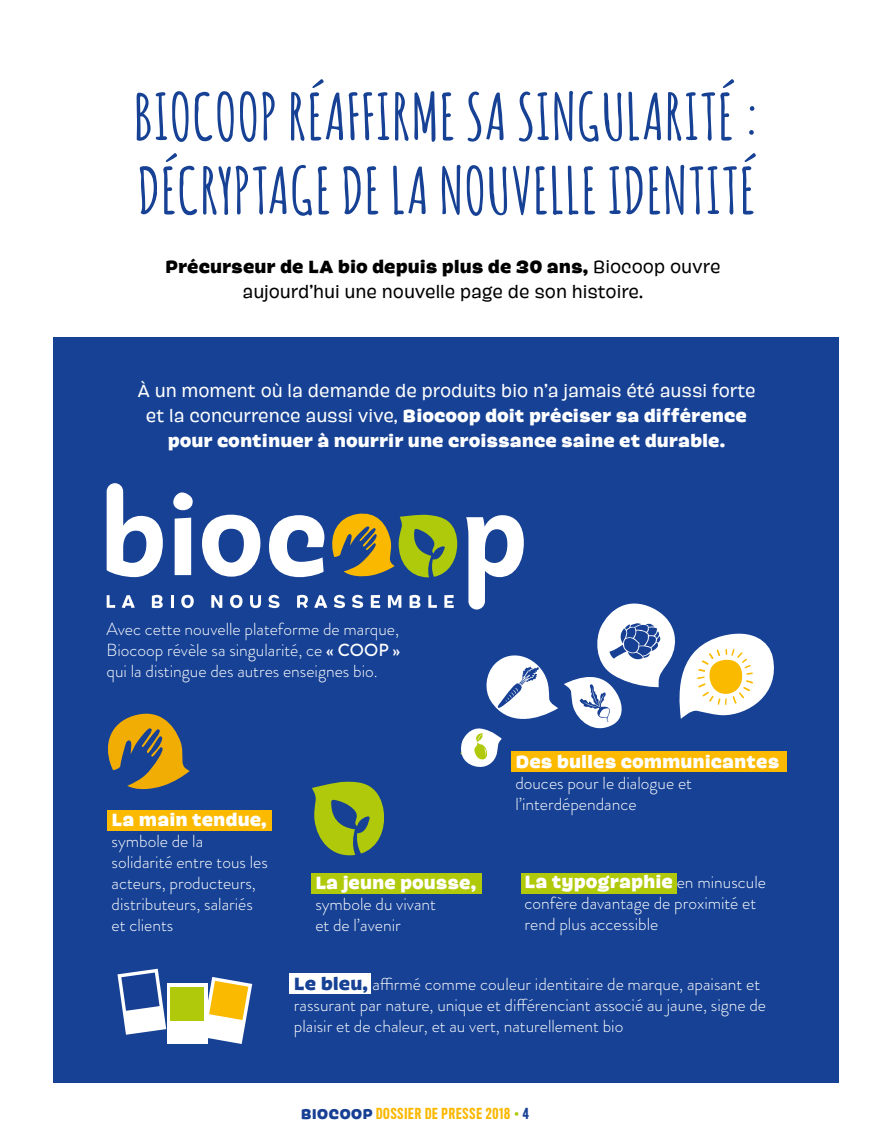
<style>
.page{position:relative;width:893px;height:1141px;background:#fff}
.page>*{position:absolute;margin:0;border:0;box-sizing:border-box;transform-origin:0 0}
.t1{font:700 63.35px/74px "Amatic";letter-spacing:.04em;color:#164194}
.t2{font:300 17.5px/21px "Brandon Grotesque";color:#fff}
.t3{font:17.5px/25.2px "Pancho";color:#fff;text-align:center}
.t4{font:17.5px/25.2px "Pancho";color:#000;text-align:center}
.t5{font:700 17.5px "Pancho";color:#fff}
.t6{font:500 14px "Titling Gothic FB Comp";letter-spacing:.06em;color:#fbb800}
.s1{font-weight:700}
.s2{font-weight:500}
.s3{font-family:"Brandon Grotesque";font-weight:300}
.s4{font-family:"Pancho";font-weight:700;color:#164194}
.s5{font-family:"Pancho";font-weight:700;color:#174094}
.s6{color:#afca0b}
.s7{color:#174094}
</style>
<div class="page">
<div style="left:53px;top:337px;width:785px;height:746px;background:#164194"></div>
<div style="left:107px;top:810px;width:165px;height:21px;background:#fbba00"></div>
<div style="left:312px;top:873px;width:170px;height:21px;background:#b0c90a"></div>
<div style="left:521px;top:873px;width:155px;height:21px;background:#b0c90a"></div>
<div style="left:289px;top:974px;width:82px;height:20px;background:#fff"></div>
<div style="left:512px;top:751px;width:275px;height:21px;background:#fbba00"></div>
<svg style="left:108px;top:713px;width:82px;height:77px"></svg>
<svg style="left:312px;top:782px;width:72px;height:74px"></svg>
<svg style="left:460px;top:655px;width:98px;height:114px"></svg>
<svg style="left:564px;top:603px;width:210px;height:126px"></svg>
<svg style="left:117px;top:969px;width:49px;height:66px"></svg>
<div style="left:167px;top:983px;width:41px;height:61px;background:#fff"></div>
<div style="left:170px;top:987px;width:34px;height:34px;background:#b0c90a"></div>
<svg style="left:208px;top:977px;width:44px;height:67px"></svg>
<svg style="left:107px;top:595px;width:8px;height:13px"></svg>
<svg style="left:122px;top:595px;width:13px;height:13px"></svg>
<svg style="left:152px;top:595px;width:11px;height:13px"></svg>
<svg style="left:171px;top:595px;width:3px;height:13px"></svg>
<svg style="left:181px;top:595px;width:13px;height:13px"></svg>
<svg style="left:211px;top:595px;width:11px;height:13px"></svg>
<svg style="left:230px;top:595px;width:13px;height:13px"></svg>
<svg style="left:250px;top:595px;width:11px;height:13px"></svg>
<svg style="left:269px;top:595px;width:11px;height:13px"></svg>
<svg style="left:297px;top:595px;width:11px;height:13px"></svg>
<svg style="left:314px;top:595px;width:13px;height:13px"></svg>
<svg style="left:334px;top:595px;width:11px;height:13px"></svg>
<svg style="left:352px;top:595px;width:11px;height:13px"></svg>
<svg style="left:371px;top:595px;width:9px;height:13px"></svg>
<svg style="left:388px;top:595px;width:13px;height:13px"></svg>
<svg style="left:410px;top:595px;width:10px;height:13px"></svg>
<svg style="left:428px;top:595px;width:9px;height:13px"></svg>
<svg style="left:444px;top:595px;width:10px;height:13px"></svg>
<svg style="left:269px;top:515px;width:55px;height:62px"></svg>
<svg style="left:466px;top:515px;width:58px;height:95px"></svg>
<svg style="left:107px;top:483px;width:56px;height:94px"></svg>
<svg style="left:202px;top:515px;width:58px;height:62px"></svg>
<svg style="left:173px;top:492px;width:20px;height:83px"></svg>
<svg style="left:332px;top:513px;width:125px;height:64px"></svg>
<h1 class="t1" style="left:134px;top:77px;width:626px">BIOCOOP RÉAFFIRME SA SINGULARITÉ :<br>DÉCRYPTAGE DE LA NOUVELLE IDENTITÉ</h1>
<p class="t4" style="left:165px;top:254px;width:557px"><span class="s1">Précurseur de LA bio depuis plus de 30 ans,</span> Biocoop ouvre aujourd’hui une nouvelle page de son histoire.</p>
<p class="t3" style="left:137px;top:378px;width:620px">À un moment où la demande de produits bio n’a jamais été aussi forte et la concurrence aussi vive, <span class="s1">Biocoop doit préciser sa différence pour continuer à nourrir une croissance saine et durable.</span></p>
<p class="t2" style="left:107px;top:618px;width:295px;text-align:justify">Avec cette nouvelle plateforme de marque, Biocoop révèle sa singularité, ce <span class="s2">« COOP » </span>qui la distingue des autres enseignes bio.</p>
<p class="t5" style="left:112px;top:809px;width:156px">La main tendue,</p>
<p class="t2" style="left:112px;top:831px;width:158px">symbole de la solidarité entre tous les acteurs, producteurs, distributeurs, salariés et clients</p>
<p class="t5" style="left:315px;top:872px;width:162px">La jeune pousse,</p>
<p class="t2" style="left:315px;top:894px;width:122px">symbole du vivant et de l’avenir</p>
<p class="t5" style="left:515px;top:751px;width:266px">Des bulles communicantes</p>
<p class="t2" style="left:515px;top:772px;width:178px">douces pour le dialogue et l’interdépendance</p>
<p class="t5" style="left:525px;top:871px;width:243px">La typographie <span class="s3">en minuscule</span></p>
<p class="t2" style="left:525px;top:893px;width:233px">confère davantage de proximité et rend plus accessible</p>
<p class="t2" style="left:294px;top:974px;width:474px"><span class="s4">Le bleu,</span> affirmé comme couleur identitaire de marque, apaisant et rassurant par nature, unique et différenciant associé au jaune, signe de plaisir et de chaleur, et au vert, naturellement bio</p>
<p class="t6" style="left:301px;top:1105px;width:230px"><span class="s5">BIOCOOP</span> DOSSIER DE PRESSE 2018 <span class="s6">•</span> <span class="s7">4</span></p>
</div>
